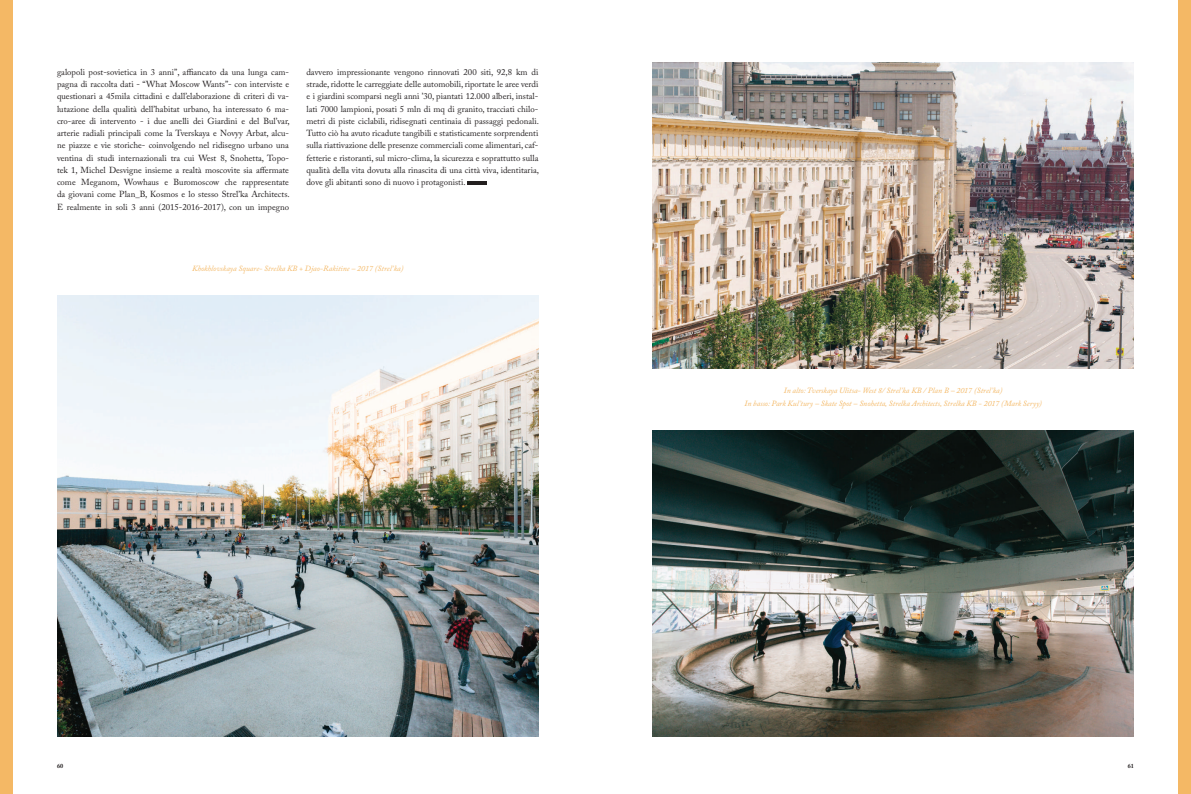
<style>
.page{position:relative;width:1191px;height:794px;background:#fff}
.page>*{position:absolute;margin:0;border:0;box-sizing:border-box;transform-origin:0 0}
.t1{font:8.75px/12.2px "Adobe Caslon Pro";color:#231f20;text-align:justify}
.t2{font:italic 7.88px "Adobe Caslon Pro";color:#f4b865}
.t3{font:700 6.12px "Adobe Caslon Pro";color:#231f20}
</style>
<div class="page">
<div style="left:0;top:0;width:12px;height:794px;background:#f4b865"></div>
<div style="left:1178px;top:0;width:13px;height:794px;background:#f4b865"></div>
<img style="left:57px;top:295px;width:481px;height:441px">
<img style="left:652px;top:63px;width:482px;height:306px">
<img style="left:652px;top:430px;width:482px;height:307px">
<hr style="left:467px;top:182px;width:20px;height:3px;background:#231f20">
<p class="t1" style="left:57px;top:66px;width:234px">galopoli post-sovietica in 3 anni”, affiancato da una lunga cam&shy;pagna di raccolta dati - “What Moscow Wants”- con interviste e questionari a 45mila cittadini e dall’elaborazione di criteri di va&shy;lutazione della qualità dell’habitat urbano, ha interessato 6 ma&shy;cro-aree di intervento - i due anelli dei Giardini e del Bul’var, arterie radiali principali come la Tverskaya e Novyy Arbat, alcu&shy;ne piazze e vie storiche- coinvolgendo nel ridisegno urbano una ventina di studi internazionali tra cui West 8, Snohetta, Topo&shy;tek 1, Michel Desvigne insieme a realtà moscovite sia affermate come Meganom, Wowhaus e Buromoscow che rappresentate da giovani come Plan_B, Kosmos e lo stesso Strel’ka Architects.<br>E realmente in soli 3 anni (2015-2016-2017), con un impegno</p>
<p class="t1" style="left:306px;top:66px;width:234px">davvero impressionante vengono rinnovati 200 siti, 92,8 km di strade, ridotte le carreggiate delle automobili, riportate le aree verdi e i giardini scomparsi negli anni ’30, piantati 12.000 alberi, instal&shy;lati 7000 lampioni, posati 5 mln di mq di granito, tracciati chilo&shy;metri di piste ciclabili, ridisegnati centinaia di passaggi pedonali.<br>Tutto ciò ha avuto ricadute tangibili e statisticamente sorprendenti sulla riattivazione delle presenze commerciali come alimentari, caf&shy;fetterie e ristoranti, sul micro-clima, la sicurezza e soprattutto sulla qualità della vita dovuta alla rinascita di una città viva, identitaria, dove gli abitanti sono di nuovo i protagonisti.</p>
<p class="t2" style="left:192px;top:263px;width:213px">Khokhlovskaya Square- Strelka KB + Djao-Rakitine – 2017 (Strel’ka)</p>
<p class="t2" style="left:784px;top:386px;width:220px">In alto: Tverskaya Ulitsa- West 8/ Strel’ka KB / Plan B – 2017 (Strel’ka)</p>
<p class="t2" style="left:744px;top:398px;width:299px">In basso: Park Kul’tury – Skate Spot – Snohetta, Strelka Architects, Strelka KB - 2017 (Mark Seryy)</p>
<p class="t3" style="left:57px;top:762px;width:8px">60</p>
<p class="t3" style="left:1127px;top:762px;width:8px">61</p>
</div>
